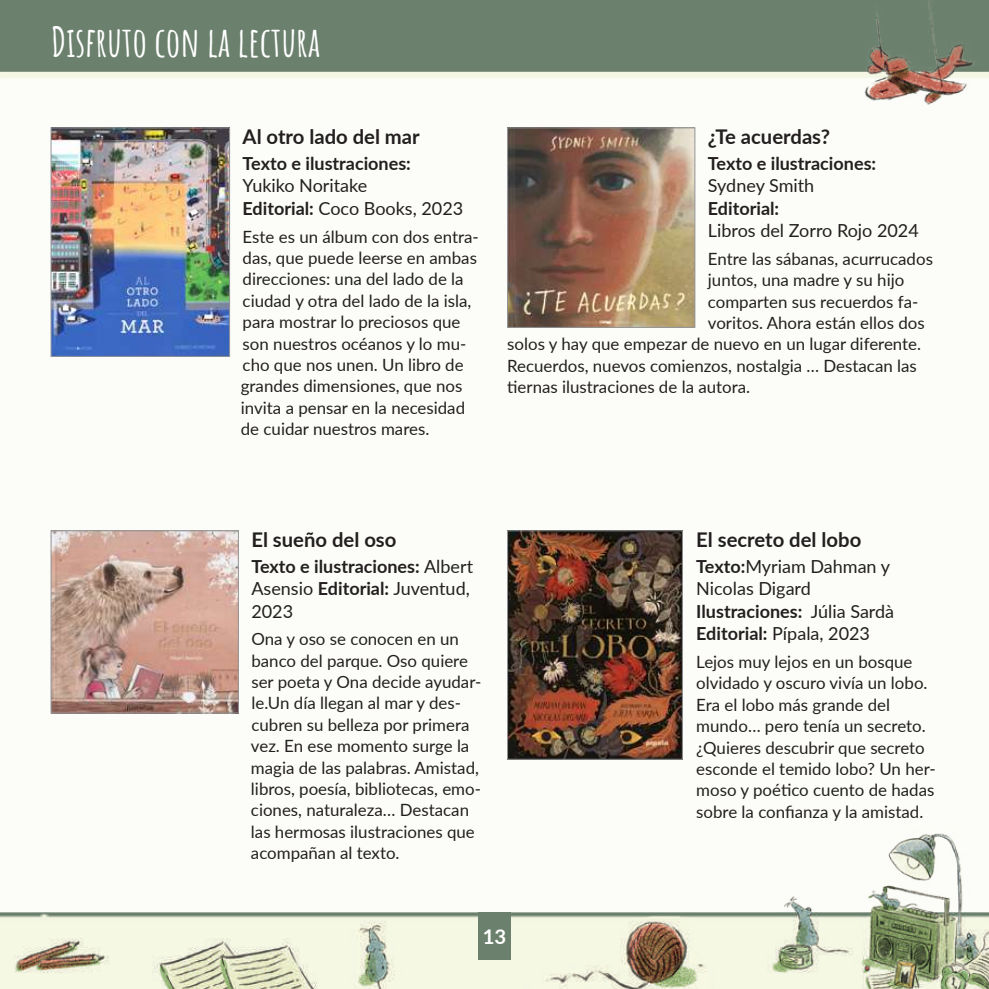
<style>
.page{position:relative;width:989px;height:989px;background:#fcfdf8}
.page>*{position:absolute;margin:0;border:0;box-sizing:border-box;transform-origin:0 0}
.t1{font:700 40.5px "Amatic SC";color:#fff}
.t2{font:700 20.25px "Lato";color:#231f20}
.t3{font:700 20.25px "Lato";color:#fff}
.t4{font:18px/22.5px "Lato";color:#231f20}
.t5{font:700 18px/22.5px "Lato";color:#231f20}
.t6{font:16.88px/21.4px "Lato";color:#231f20}
.s1{font-weight:700}
.s2{font-weight:400}
</style>
<div class="page">
<img style="left:0;top:833px;width:989px;height:156px">
<div style="left:478px;top:912px;width:32px;height:47px;background:#6b816d"></div>
<img style="left:9px;top:0;width:839px;height:174px">
<img style="left:53px;top:130px;width:175px;height:225px">
<div style="left:51px;top:128px;width:179px;height:229px;border:1px solid #939598"></div>
<img style="left:509px;top:130px;width:184px;height:196px">
<div style="left:507px;top:128px;width:188px;height:200px;border:1px solid #939598"></div>
<img style="left:53px;top:532px;width:184px;height:179px">
<div style="left:51px;top:530px;width:188px;height:183px;border:1px solid #939598"></div>
<img style="left:509px;top:532px;width:171px;height:225px">
<div style="left:507px;top:530px;width:175px;height:229px;border:1px solid #939598"></div>
<img style="left:848px;top:0;width:141px;height:105px">
<h1 class="t1" style="left:51px;top:11px;width:271px">Disfruto con la lectura</h1>
<p class="t2" style="left:243px;top:122px;width:179px">Al otro lado del mar</p>
<p class="t5" style="left:243px;top:151px;width:170px">Texto e ilustraciones:</p>
<p class="t4" style="left:243px;top:174px;width:222px">Yukiko Noritake<br><span class="s1">Editorial:</span> Coco Books, 2023</p>
<p class="t6" style="left:241px;top:225px;width:239px">Este es un álbum con dos entra&shy;das, que puede leerse en ambas direcciones: una del lado de la ciudad y otra del lado de la isla, para mostrar lo preciosos que son nuestros océanos y lo mu&shy;cho que nos unen. Un libro de grandes dimensiones, que nos invita a pensar en la necesidad de cuidar nuestros mares.</p>
<p class="t2" style="left:708px;top:122px;width:124px">¿Te acuerdas?</p>
<p class="t5" style="left:708px;top:151px;width:170px">Texto e ilustraciones:</p>
<p class="t4" style="left:708px;top:173px;width:108px">Sydney Smith</p>
<p class="t5" style="left:708px;top:196px;width:73px">Editorial:</p>
<p class="t4" style="left:708px;top:218px;width:212px">Libros del Zorro Rojo 2024</p>
<p class="t6" style="left:708px;top:247px;width:226px">Entre las sábanas, acurrucados</p>
<p class="t6" style="left:708px;top:269px;width:198px">juntos, una madre y su hijo</p>
<p class="t6" style="left:708px;top:290px;width:212px">comparten sus recuerdos fa-</p>
<p class="t6" style="left:708px;top:311px;width:218px">voritos. Ahora están ellos dos</p>
<p class="t6" style="left:507px;top:333px;width:415px">solos y hay que empezar de nuevo en un lugar diferente.</p>
<p class="t6" style="left:507px;top:354px;width:411px">Recuerdos, nuevos comienzos, nostalgia … Destacan las</p>
<p class="t6" style="left:507px;top:376px;width:244px">tiernas ilustraciones de la autora.</p>
<p class="t2" style="left:251px;top:524px;width:147px">El sueño del oso</p>
<p class="t5" style="left:251px;top:554px;width:223px">Texto e ilustraciones: <span class="s2">Albert<br>Asensio</span> Editorial: <span class="s2">Juventud,<br>2023</span></p>
<p class="t6" style="left:251px;top:628px;width:232px">Ona y oso se conocen en un banco del parque. Oso quiere ser poeta y Ona decide ayudar&shy;le.Un día llegan al mar y des&shy;cubren su belleza por primera vez. En ese momento surge la magia de las palabras. Amistad, libros, poesía, bibliotecas, emo&shy;ciones, naturaleza… Destacan las hermosas ilustraciones que acompañan al texto.</p>
<p class="t2" style="left:696px;top:525px;width:166px">El secreto del lobo</p>
<p class="t4" style="left:696px;top:554px;width:199px"><span class="s1">Texto:</span>Myriam Dahman y<br>Nicolas Digard<br><span class="s1">Ilustraciones:</span> Júlia Sardà<br><span class="s1">Editorial:</span> Pípala, 2023</p>
<p class="t6" style="left:696px;top:650px;width:241px">Lejos muy lejos en un bosque olvidado y oscuro vivía un lobo.<br>Era el lobo más grande del mundo… pero tenía un secreto. ¿Quieres descubrir que secreto esconde el temido lobo? Un her&shy;moso y poético cuento de hadas sobre la confianza y la amistad.</p>
<p class="t3" style="left:483px;top:922px;width:25px">13</p>
</div>
